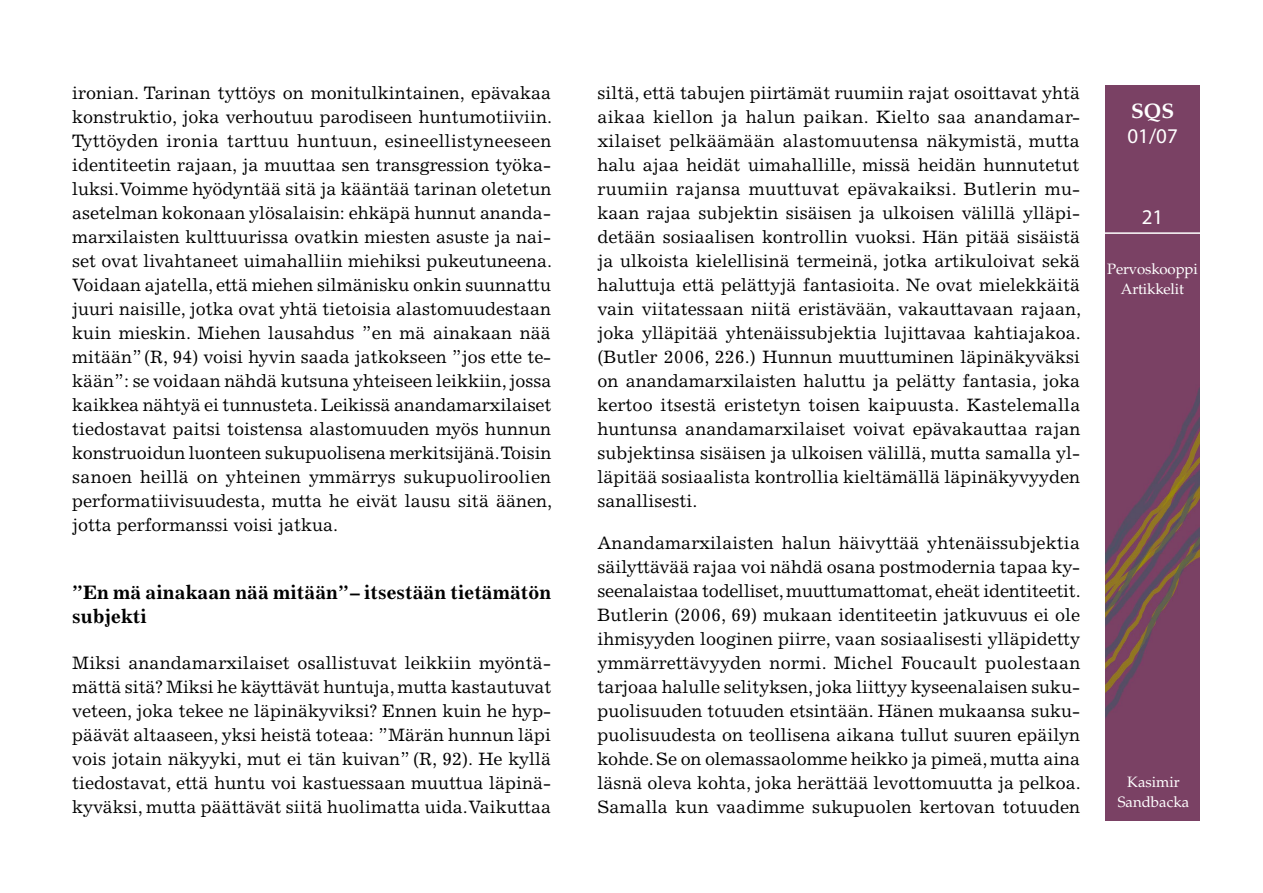
<style>
.page{position:relative;width:1263px;height:893px;background:#fff}
.page>*{position:absolute;margin:0;border:0;box-sizing:border-box;transform-origin:0 0}
.t1{font:21px "Myriad Pro";color:#fff}
.t2{font:700 21px "Palatino LT Std";color:#fff}
.tekstivartalo{font:700 19.5px/24px "Excelsior LT Std";color:#000}
.tekstivartalo-2{font:18px/24px "Excelsior LT Std";color:#000;text-align:justify}
.t3{font:15px/19.8px "Palatino LT Std";letter-spacing:-.01em;color:#fff;text-align:center}
</style>
<div class="page">
<img style="left:1106px;top:85px;width:93px;height:736px">
<hr style="left:1101px;top:232px;width:103px;height:2px;background:#fff">
<p class="tekstivartalo-2" style="left:72px;top:81px;width:481px">ironian. Tarinan tyttöys on monitulkintainen, epävakaa konstruktio, joka verhoutuu parodiseen huntumotiiviin.<br>Tyttöyden ironia tarttuu huntuun, esineellistyneeseen identiteetin rajaan, ja muuttaa sen transgression työka&shy;luksi. Voimme hyödyntää sitä ja kääntää tarinan oletetun asetelman kokonaan ylösalaisin: ehkäpä hunnut ananda&shy;marxilaisten kulttuurissa ovatkin miesten asuste ja nai&shy;set ovat livahtaneet uimahalliin miehiksi pukeutuneena.<br>Voidaan ajatella, että miehen silmänisku onkin suunnattu juuri naisille, jotka ovat yhtä tietoisia alastomuudestaan kuin mieskin. Miehen lausahdus ”en mä ainakaan nää mitään” (R, 94) voisi hyvin saada jatkokseen ”jos ette te&shy;kään”: se voidaan nähdä kutsuna yhteiseen leikkiin, jossa kaikkea nähtyä ei tunnusteta. Leikissä anandamarxilaiset tiedostavat paitsi toistensa alastomuuden myös hunnun konstruoidun luonteen sukupuolisena merkitsijänä. Toisin sanoen heillä on yhteinen ymmärrys sukupuoliroolien performatiivisuudesta, mutta he eivät lausu sitä äänen, jotta performanssi voisi jatkua.</p>
<p class="tekstivartalo" style="left:72px;top:580px;width:480px">”En mä ainakaan nää mitään” – itsestään tietämätön subjekti</p>
<p class="tekstivartalo-2" style="left:72px;top:651px;width:481px">Miksi anandamarxilaiset osallistuvat leikkiin myöntä&shy;mättä sitä? Miksi he käyttävät huntuja, mutta kastautuvat veteen, joka tekee ne läpinäkyviksi? Ennen kuin he hyp&shy;päävät altaaseen, yksi heistä toteaa: ”Märän hunnun läpi vois jotain näkyyki, mut ei tän kuivan” (R, 92). He kyllä tiedostavat, että huntu voi kastuessaan muuttua läpinä&shy;kyväksi, mutta päättävät siitä huolimatta uida. Vaikuttaa</p>
<p class="tekstivartalo-2" style="left:597px;top:81px;width:485px">siltä, että tabujen piirtämät ruumiin rajat osoittavat yhtä aikaa kiellon ja halun paikan. Kielto saa anandamar&shy;xilaiset pelkäämään alastomuutensa näkymistä, mutta halu ajaa heidät uimahallille, missä heidän hunnutetut ruumiin rajansa muuttuvat epävakaiksi. Butlerin mu&shy;kaan rajaa subjektin sisäisen ja ulkoisen välillä ylläpi&shy;detään sosiaalisen kontrollin vuoksi. Hän pitää sisäistä ja ulkoista kielellisinä termeinä, jotka artikuloivat sekä haluttuja että pelättyjä fantasioita. Ne ovat mielekkäitä vain viitatessaan niitä eristävään, vakauttavaan rajaan, joka ylläpitää yhtenäissubjektia lujittavaa kahtiajakoa. (Butler 2006, 226.) Hunnun muuttuminen läpinäkyväksi on anandamarxilaisten haluttu ja pelätty fantasia, joka kertoo itsestä eristetyn toisen kaipuusta. Kastelemalla huntunsa anandamarxilaiset voivat epävakauttaa rajan subjektinsa sisäisen ja ulkoisen välillä, mutta samalla yl&shy;läpitää sosiaalista kontrollia kieltämällä läpinäkyvyyden sanallisesti.</p>
<p class="tekstivartalo-2" style="left:597px;top:531px;width:485px">Anandamarxilaisten halun häivyttää yhtenäissubjektia säilyttävää rajaa voi nähdä osana postmodernia tapaa ky&shy;seenalaistaa todelliset, muuttumattomat, eheät identiteetit.<br>Butlerin (2006, 69) mukaan identiteetin jatkuvuus ei ole ihmisyyden looginen piirre, vaan sosiaalisesti ylläpidetty ymmärrettävyyden normi. Michel Foucault puolestaan tarjoaa halulle selityksen, joka liittyy kyseenalaisen suku&shy;puolisuuden totuuden etsintään. Hänen mukaansa suku&shy;puolisuudesta on teollisena aikana tullut suuren epäilyn kohde. Se on olemassaolomme heikko ja pimeä, mutta aina läsnä oleva kohta, joka herättää levottomuutta ja pelkoa.<br>Samalla kun vaadimme sukupuolen kertovan totuuden</p>
<p class="t2" style="left:1131px;top:99px;width:45px">SQS</p>
<p class="t1" style="left:1127px;top:123px;width:52px">01/07</p>
<p class="t1" style="left:1142px;top:204px;width:23px">21</p>
<p class="t3" style="left:1107px;top:259px;width:92px">Pervoskooppi<br>Artikkelit</p>
<p class="t3" style="left:1118px;top:772px;width:73px">Kasimir<br>Sandbacka</p>
</div>
